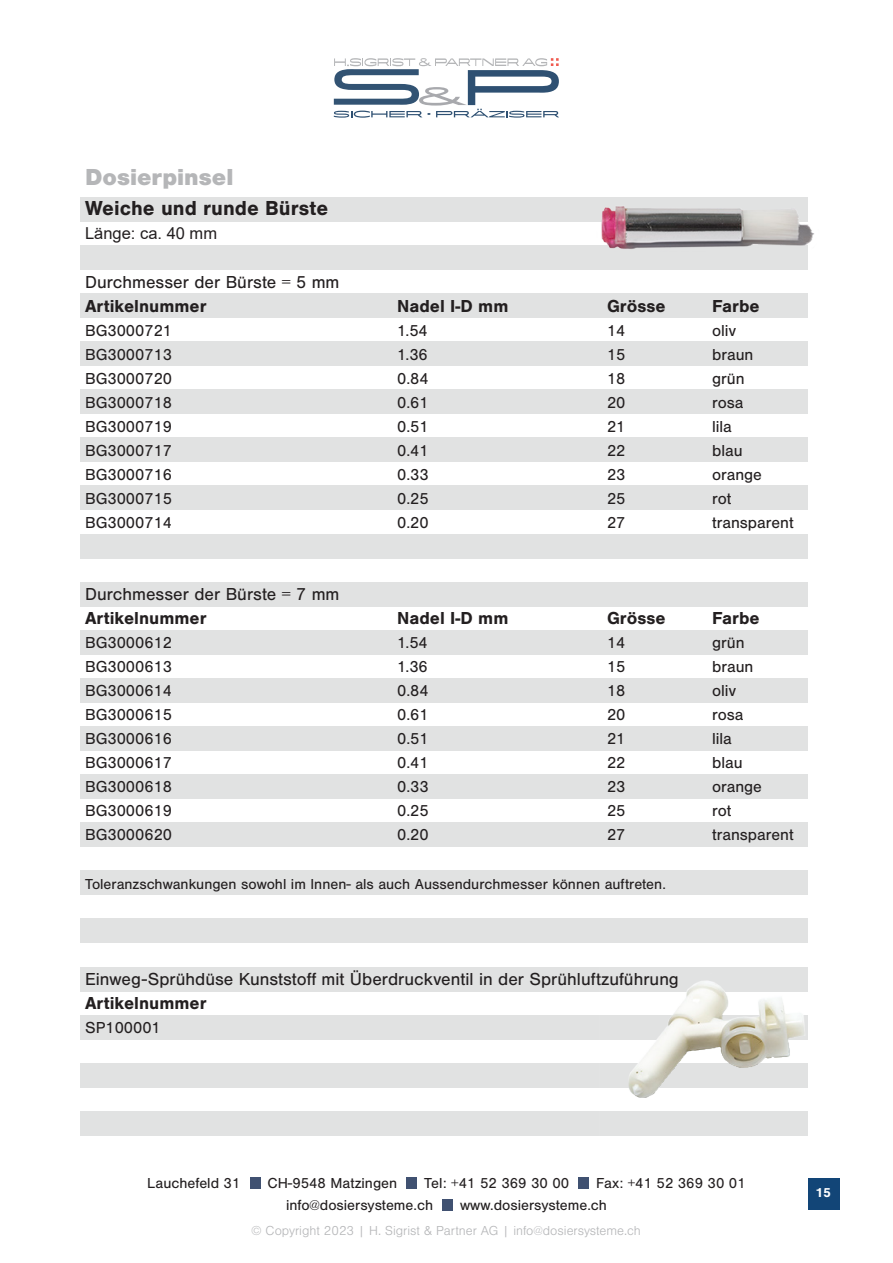
<style>
.page{position:relative;width:893px;height:1263px;background:#fff}
.page>*{position:absolute;margin:0;border:0;box-sizing:border-box;transform-origin:0 0}
.Titel_hell{font:900 24px "Nimbus San";color:#b5b6b8}
.Titel_unter_hell{font:700 21px "Nimbus San";color:#231f20}
.Titel_regular{font:18px "Nimbus San";color:#231f20}
.Titel_bold{font:700 18px "Nimbus San";color:#231f20}
.Text{font:16.5px "Nimbus San";color:#231f20}
.Titel_unter_hell-2{font:16.5px "Arial";color:#231f20}
.t1{font:15px "Nimbus San";color:#231f20}
.t2{font:300 13.5px "Nimbus San";color:#b5b6b8}
.t3{font:700 13.5px "Nimbus San";color:#fff}
</style>
<div class="page">
<div style="left:808px;top:1178px;width:31px;height:31px;background:#124577"></div>
<div style="left:250px;top:1178px;width:10px;height:11px;background:#405171"></div>
<div style="left:406px;top:1178px;width:11px;height:11px;background:#405171"></div>
<div style="left:442px;top:1199px;width:11px;height:11px;background:#405171"></div>
<div style="left:578px;top:1178px;width:10px;height:11px;background:#405171"></div>
<svg style="left:334px;top:58px;width:225px;height:60px"></svg>
<div style="left:81px;top:293px;width:727px;height:24px;background:#e1e2e2"></div>
<div style="left:81px;top:197px;width:727px;height:24px;background:#e1e2e2"></div>
<div style="left:81px;top:341px;width:727px;height:25px;background:#e1e2e2"></div>
<div style="left:81px;top:245px;width:727px;height:24px;background:#e1e2e2"></div>
<div style="left:81px;top:390px;width:727px;height:24px;background:#e1e2e2"></div>
<div style="left:81px;top:438px;width:727px;height:24px;background:#e1e2e2"></div>
<div style="left:81px;top:486px;width:727px;height:24px;background:#e1e2e2"></div>
<div style="left:81px;top:534px;width:727px;height:24px;background:#e1e2e2"></div>
<div style="left:81px;top:582px;width:727px;height:24px;background:#e1e2e2"></div>
<div style="left:81px;top:630px;width:727px;height:24px;background:#e1e2e2"></div>
<div style="left:81px;top:678px;width:727px;height:24px;background:#e1e2e2"></div>
<div style="left:81px;top:726px;width:727px;height:24px;background:#e1e2e2"></div>
<div style="left:81px;top:774px;width:727px;height:25px;background:#e1e2e2"></div>
<div style="left:81px;top:823px;width:727px;height:24px;background:#e1e2e2"></div>
<div style="left:81px;top:871px;width:727px;height:24px;background:#e1e2e2"></div>
<div style="left:81px;top:919px;width:727px;height:24px;background:#e1e2e2"></div>
<div style="left:81px;top:967px;width:727px;height:24px;background:#e1e2e2"></div>
<div style="left:81px;top:1015px;width:727px;height:24px;background:#e1e2e2"></div>
<div style="left:81px;top:1063px;width:727px;height:24px;background:#e1e2e2"></div>
<div style="left:81px;top:1111px;width:727px;height:24px;background:#e1e2e2"></div>
<img style="left:586px;top:206px;width:228px;height:43px">
<img style="left:600px;top:980px;width:208px;height:156px">
<p class="Titel_hell" style="left:85px;top:163px;width:150px">Dosierpinsel</p>
<p class="Titel_unter_hell" style="left:85px;top:196px;width:245px">Weiche und runde Bürste</p>
<p class="Titel_unter_hell-2" style="left:85px;top:222px;width:134px">Länge: ca. 40 mm</p>
<p class="Titel_regular" style="left:85px;top:273px;width:256px">Durchmesser der Bürste = 5 mm</p>
<p class="Titel_bold" style="left:85px;top:296px;width:123px">Artikelnummer</p>
<p class="Titel_bold" style="left:397px;top:296px;width:113px">Nadel I-D mm</p>
<p class="Titel_bold" style="left:607px;top:296px;width:60px">Grösse</p>
<p class="Titel_bold" style="left:712px;top:296px;width:49px">Farbe</p>
<p class="Text" style="left:85px;top:322px;width:89px">BG3000721</p>
<p class="Text" style="left:397px;top:322px;width:32px">1.54</p>
<p class="Text" style="left:607px;top:322px;width:20px">14</p>
<p class="Text" style="left:712px;top:322px;width:25px">oliv</p>
<p class="Text" style="left:85px;top:346px;width:89px">BG3000713</p>
<p class="Text" style="left:397px;top:346px;width:32px">1.36</p>
<p class="Text" style="left:607px;top:346px;width:20px">15</p>
<p class="Text" style="left:712px;top:346px;width:43px">braun</p>
<p class="Text" style="left:85px;top:370px;width:89px">BG3000720</p>
<p class="Text" style="left:397px;top:370px;width:33px">0.84</p>
<p class="Text" style="left:607px;top:370px;width:20px">18</p>
<p class="Text" style="left:712px;top:370px;width:34px">grün</p>
<p class="Text" style="left:85px;top:394px;width:89px">BG3000718</p>
<p class="Text" style="left:397px;top:394px;width:33px">0.61</p>
<p class="Text" style="left:607px;top:394px;width:20px">20</p>
<p class="Text" style="left:712px;top:394px;width:33px">rosa</p>
<p class="Text" style="left:85px;top:418px;width:89px">BG3000719</p>
<p class="Text" style="left:397px;top:418px;width:33px">0.51</p>
<p class="Text" style="left:607px;top:418px;width:20px">21</p>
<p class="Text" style="left:712px;top:418px;width:21px">lila</p>
<p class="Text" style="left:85px;top:442px;width:89px">BG3000717</p>
<p class="Text" style="left:397px;top:442px;width:33px">0.41</p>
<p class="Text" style="left:607px;top:442px;width:20px">22</p>
<p class="Text" style="left:712px;top:442px;width:32px">blau</p>
<p class="Text" style="left:85px;top:466px;width:89px">BG3000716</p>
<p class="Text" style="left:397px;top:466px;width:33px">0.33</p>
<p class="Text" style="left:607px;top:466px;width:20px">23</p>
<p class="Text" style="left:712px;top:466px;width:51px">orange</p>
<p class="Text" style="left:85px;top:490px;width:89px">BG3000715</p>
<p class="Text" style="left:397px;top:490px;width:33px">0.25</p>
<p class="Text" style="left:607px;top:490px;width:20px">25</p>
<p class="Text" style="left:712px;top:490px;width:21px">rot</p>
<p class="Text" style="left:85px;top:514px;width:89px">BG3000714</p>
<p class="Text" style="left:397px;top:514px;width:33px">0.20</p>
<p class="Text" style="left:607px;top:514px;width:20px">27</p>
<p class="Text" style="left:712px;top:514px;width:83px">transparent</p>
<p class="Titel_regular" style="left:85px;top:585px;width:256px">Durchmesser der Bürste = 7 mm</p>
<p class="Titel_bold" style="left:85px;top:608px;width:123px">Artikelnummer</p>
<p class="Titel_bold" style="left:397px;top:608px;width:113px">Nadel I-D mm</p>
<p class="Titel_bold" style="left:607px;top:608px;width:60px">Grösse</p>
<p class="Titel_bold" style="left:712px;top:608px;width:49px">Farbe</p>
<p class="Text" style="left:85px;top:634px;width:89px">BG3000612</p>
<p class="Text" style="left:397px;top:634px;width:32px">1.54</p>
<p class="Text" style="left:607px;top:634px;width:20px">14</p>
<p class="Text" style="left:712px;top:634px;width:34px">grün</p>
<p class="Text" style="left:85px;top:658px;width:89px">BG3000613</p>
<p class="Text" style="left:397px;top:658px;width:32px">1.36</p>
<p class="Text" style="left:607px;top:658px;width:20px">15</p>
<p class="Text" style="left:712px;top:658px;width:43px">braun</p>
<p class="Text" style="left:85px;top:682px;width:89px">BG3000614</p>
<p class="Text" style="left:397px;top:682px;width:33px">0.84</p>
<p class="Text" style="left:607px;top:682px;width:20px">18</p>
<p class="Text" style="left:712px;top:682px;width:25px">oliv</p>
<p class="Text" style="left:85px;top:706px;width:89px">BG3000615</p>
<p class="Text" style="left:397px;top:706px;width:33px">0.61</p>
<p class="Text" style="left:607px;top:706px;width:20px">20</p>
<p class="Text" style="left:712px;top:706px;width:33px">rosa</p>
<p class="Text" style="left:85px;top:730px;width:89px">BG3000616</p>
<p class="Text" style="left:397px;top:730px;width:33px">0.51</p>
<p class="Text" style="left:607px;top:730px;width:20px">21</p>
<p class="Text" style="left:712px;top:730px;width:21px">lila</p>
<p class="Text" style="left:85px;top:754px;width:89px">BG3000617</p>
<p class="Text" style="left:397px;top:754px;width:33px">0.41</p>
<p class="Text" style="left:607px;top:754px;width:20px">22</p>
<p class="Text" style="left:712px;top:754px;width:32px">blau</p>
<p class="Text" style="left:85px;top:778px;width:89px">BG3000618</p>
<p class="Text" style="left:397px;top:778px;width:33px">0.33</p>
<p class="Text" style="left:607px;top:778px;width:20px">23</p>
<p class="Text" style="left:712px;top:778px;width:51px">orange</p>
<p class="Text" style="left:85px;top:802px;width:89px">BG3000619</p>
<p class="Text" style="left:397px;top:802px;width:33px">0.25</p>
<p class="Text" style="left:607px;top:802px;width:20px">25</p>
<p class="Text" style="left:712px;top:802px;width:21px">rot</p>
<p class="Text" style="left:85px;top:826px;width:89px">BG3000620</p>
<p class="Text" style="left:397px;top:826px;width:33px">0.20</p>
<p class="Text" style="left:607px;top:826px;width:20px">27</p>
<p class="Text" style="left:712px;top:826px;width:83px">transparent</p>
<p class="t1" style="left:85px;top:875px;width:582px">Toleranzschwankungen sowohl im Innen- als auch Aussendurchmesser können auftreten.</p>
<p class="Titel_regular" style="left:85px;top:969px;width:595px">Einweg-Sprühdüse Kunststoff mit Überdruckventil in der Sprühluftzuführung</p>
<p class="Titel_bold" style="left:85px;top:992px;width:123px">Artikelnummer</p>
<p class="Text" style="left:85px;top:1018px;width:77px">SP100001</p>
<p class="t1" style="left:147px;top:1175px;width:95px">Lauchefeld 31</p>
<p class="t1" style="left:267px;top:1175px;width:131px">CH-9548 Matzingen</p>
<p class="t1" style="left:424px;top:1175px;width:146px">Tel: +41 52 369 30 00</p>
<p class="t1" style="left:596px;top:1175px;width:151px">Fax: +41 52 369 30 01</p>
<p class="t1" style="left:286px;top:1196px;width:149px">info@dosiersysteme.ch</p>
<p class="t1" style="left:460px;top:1196px;width:148px">www.dosiersysteme.ch</p>
<p class="t2" style="left:251px;top:1223px;width:391px">© Copyright 2023 | H. Sigrist &amp; Partner AG | info@dosiersysteme.ch</p>
<p class="t3" style="left:815px;top:1185px;width:17px">15</p>
</div>
